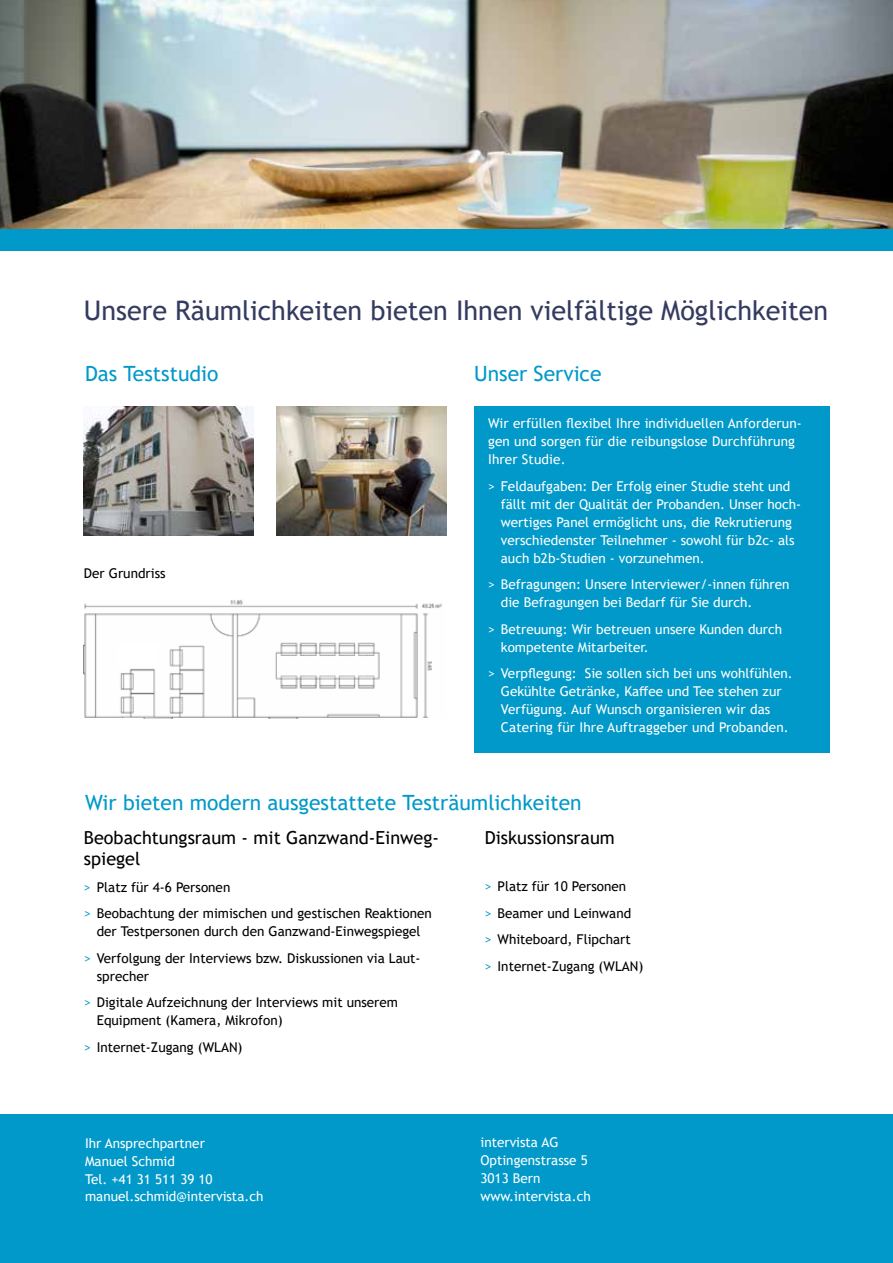
<style>
.page{position:relative;width:893px;height:1263px;background:#fff}
.page>*{position:absolute;margin:0;border:0;box-sizing:border-box;transform-origin:0 0}
.t1{font:27px "Trebuchet MS";color:#343b5f}
.t2{font:21px "Trebuchet MS";color:#0099c9}
.t3{font:18px/21px "Trebuchet MS";color:#000}
.t4{font:13.5px/18px "Trebuchet MS";color:#fff}
.t5{font:13.5px/26.5px "Trebuchet MS";color:#000}
.t6{font:10.5px "Trebuchet MS";color:#fff}
.s1{color:#0099c9}
</style>
<div class="page">
<div style="left:0;top:230px;width:893px;height:21px;background:#0099c9"></div>
<div style="left:0;top:1114px;width:893px;height:149px;background:#0099c9"></div>
<div style="left:474px;top:406px;width:355px;height:346px;background:#0099c9"></div>
<img style="left:0;top:0;width:893px;height:229px">
<img style="left:84px;top:407px;width:170px;height:128px">
<img style="left:277px;top:407px;width:169px;height:128px">
<img style="left:84px;top:599px;width:358px;height:119px">
<h1 class="t1" style="left:84px;top:293px;width:746px">Unsere Räumlichkeiten bieten Ihnen vielfältige Möglichkeiten</h1>
<h2 class="t2" style="left:85px;top:360px;width:135px">Das Teststudio</h2>
<p class="t5" style="left:84px;top:560px;width:83px">Der Grundriss</p>
<h2 class="t2" style="left:474px;top:360px;width:129px">Unser Service</h2>
<p class="t4" style="left:488px;top:414px;width:315px">Wir erfüllen flexibel Ihre individuellen Anforderun&shy;gen und sorgen für die reibungslose Durchführung<br>Ihrer Studie.</p>
<p class="t4" style="left:501px;top:477px;width:302px;text-indent:-13px">&gt; Feldaufgaben: Der Erfolg einer Studie steht und fällt mit der Qualität der Probanden. Unser hoch&shy;wertiges Panel ermöglicht uns, die Rekrutierung verschiedenster Teilnehmer - sowohl für b2c- als auch b2b-Studien - vorzunehmen.</p>
<p class="t4" style="left:501px;top:575px;width:290px;text-indent:-13px">&gt; Befragungen: Unsere Interviewer/-innen führen die Befragungen bei Bedarf für Sie durch.</p>
<p class="t4" style="left:501px;top:620px;width:283px;text-indent:-13px">&gt; Betreuung: Wir betreuen unsere Kunden durch kompetente Mitarbeiter.</p>
<p class="t4" style="left:501px;top:664px;width:293px;text-indent:-13px">&gt; Verpflegung: Sie sollen sich bei uns wohlfühlen.<br>Gekühlte Getränke, Kaffee und Tee stehen zur Verfügung. Auf Wunsch organisieren wir das Catering für Ihre Auftraggeber und Probanden.</p>
<p class="t6" style="left:612px;top:559px;width:48px">Definition</p>
<h2 class="t2" style="left:85px;top:789px;width:498px">Wir bieten modern ausgestattete Testräumlichkeiten</h2>
<h3 class="t3" style="left:84px;top:827px;width:357px">Beobachtungsraum - mit Ganzwand-Einweg&shy;spiegel</h3>
<p class="t5" style="left:84px;top:873px;width:349px"><span class="s1">&gt;</span> Platz für 4-6 Personen<br><span class="s1">&gt;</span> Beobachtung der mimischen und gestischen Reaktionen</p>
<p class="t5" style="left:84px;top:918px;width:338px;text-align:right">der Testpersonen durch den Ganzwand-Einwegspiegel<br><span class="s1">&gt;</span> Verfolgung der Interviews bzw. Diskussionen via Laut-</p>
<p class="t5" style="left:84px;top:962px;width:316px;text-indent:13px">sprecher<br><span class="s1">&gt;</span> Digitale Aufzeichnung der Interviews mit unserem</p>
<p class="t5" style="left:84px;top:1007px;width:200px;text-indent:13px">Equipment (Kamera, Mikrofon) <span class="s1">&gt;</span> Internet-Zugang (WLAN)</p>
<h3 class="t3" style="left:485px;top:827px;width:132px">Diskussionsraum</h3>
<p class="t5" style="left:485px;top:873px;width:160px"><span class="s1">&gt;</span> Platz für 10 Personen<br><span class="s1">&gt;</span> Beamer und Leinwand<br><span class="s1">&gt;</span> Whiteboard, Flipchart<br><span class="s1">&gt;</span> Internet-Zugang (WLAN)</p>
<p class="t4" style="left:85px;top:1133px;width:180px">Ihr Ansprechpartner<br>Manuel Schmid<br>Tel. +41 31 511 39 10 manuel.schmid@intervista.ch</p>
<p class="t4" style="left:480px;top:1133px;width:112px">intervista AG<br>Optingenstrasse 5<br>3013 Bern www.intervista.ch</p>
</div>
